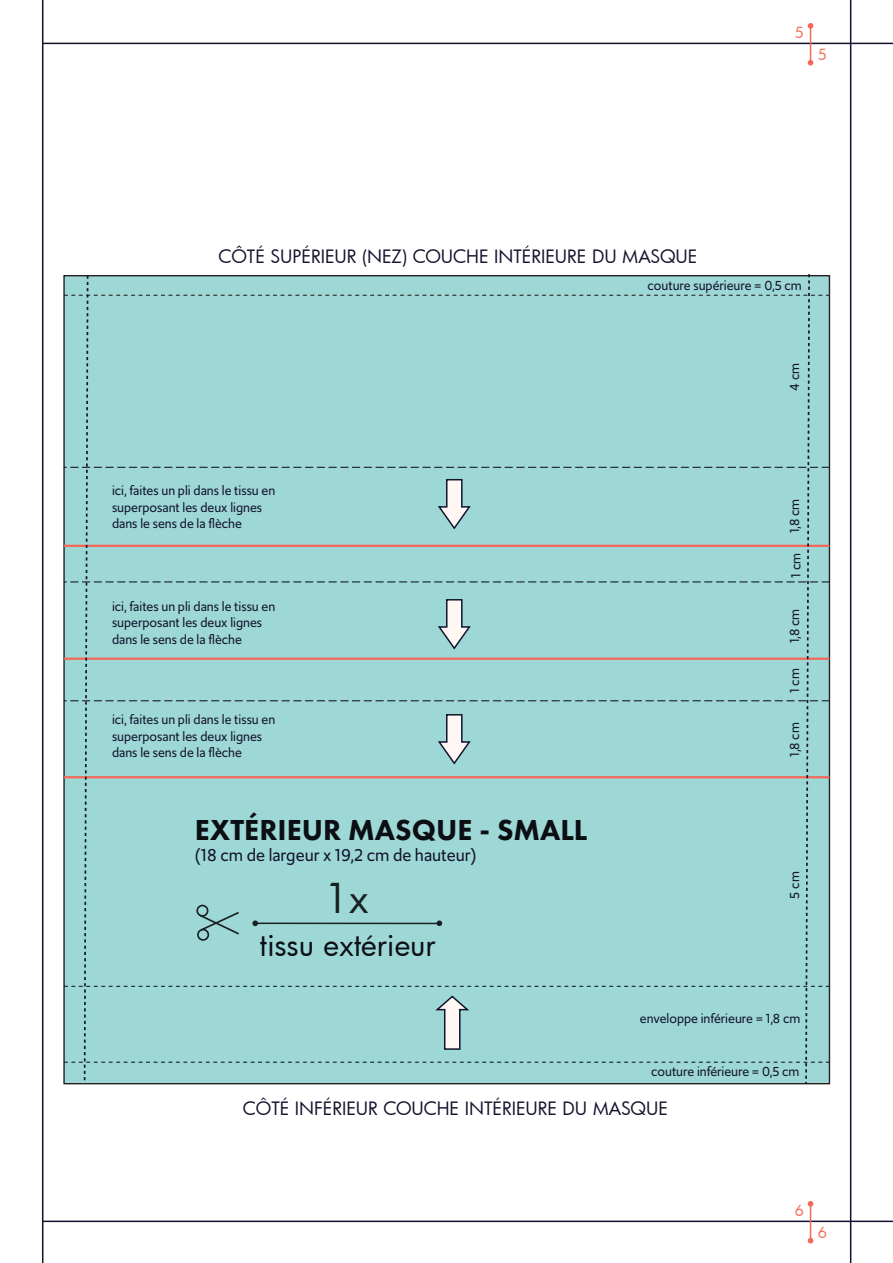
<style>
.page{position:relative;width:893px;height:1263px;background:#fff}
.page>*{position:absolute;margin:0;border:0;box-sizing:border-box;transform-origin:0 0}
.t1{font:40.2px "Futura";color:#192022}
.t2{font:800 30px "Futura PT";color:#0b0e12}
.t3{font:30px "Futura";color:#0b0e12}
.t4{font:18px "Futura";color:#13132e}
.t5{font:18px "Upgrade";color:#13122e}
.t6{font:15px "Futura";color:#f66756}
.t7{font:13.8px/16.5px "Upgrade";color:#13132e}
</style>
<div class="page">
<hr style="left:43px;top:43px;width:850px;height:1px;background:#13122e">
<hr style="left:43px;top:1220px;width:850px;height:2px;background:#13122e">
<hr style="left:42px;top:0;width:1px;height:1263px;background:#13122e">
<hr style="left:850px;top:0;width:1px;height:1263px;background:#13122e">
<hr style="left:810px;top:26px;width:1px;height:37px;background:#f66756">
<svg style="left:808px;top:23px;width:5px;height:6px"></svg>
<svg style="left:808px;top:60px;width:5px;height:6px"></svg>
<hr style="left:810px;top:1204px;width:1px;height:37px;background:#f66756">
<svg style="left:808px;top:1201px;width:5px;height:5px"></svg>
<svg style="left:808px;top:1238px;width:5px;height:5px"></svg>
<div style="left:64px;top:274px;width:765px;height:811px;background:#9dd7d6"></div>
<p class="t6" style="left:795px;top:22px;width:11px">5</p>
<p class="t6" style="left:818px;top:45px;width:11px">5</p>
<h3 class="t4" style="left:219px;top:244px;width:480px">CÔTÉ SUPÉRIEUR (NEZ) COUCHE INTÉRIEURE DU MASQUE</h3>
<p class="t7" style="left:648px;top:277px;width:156px">couture supérieure = 0,5 cm</p>
<p class="t7" style="left:786px;top:391px;width:29px;rotate:-90deg">4 cm</p>
<p class="t7" style="left:112px;top:482px;width:165px">ici, faites un pli dans le tissu en superposant les deux lignes dans le sens de la flèche</p>
<p class="t7" style="left:112px;top:598px;width:165px">ici, faites un pli dans le tissu en superposant les deux lignes dans le sens de la flèche</p>
<p class="t7" style="left:112px;top:711px;width:165px">ici, faites un pli dans le tissu en superposant les deux lignes dans le sens de la flèche</p>
<h2 class="t2" style="left:195px;top:811px;width:394px">EXTÉRIEUR MASQUE - SMALL</h2>
<h3 class="t5" style="left:195px;top:843px;width:283px">(18 cm de largeur x 19,2 cm de hauteur)</h3>
<h1 class="t1" style="left:324px;top:871px;width:46px">1x</h1>
<h2 class="t3" style="left:260px;top:924px;width:177px">tissu extérieur</h2>
<p class="t7" style="left:786px;top:533px;width:36px;rotate:-90deg">1,8 cm</p>
<p class="t7" style="left:788px;top:578px;width:26px;rotate:-90deg">1 cm</p>
<p class="t7" style="left:786px;top:643px;width:36px;rotate:-90deg">1,8 cm</p>
<p class="t7" style="left:786px;top:693px;width:26px;rotate:-90deg">1 cm</p>
<p class="t7" style="left:786px;top:757px;width:36px;rotate:-90deg">1,8 cm</p>
<p class="t7" style="left:786px;top:898px;width:29px;rotate:-90deg">5 cm</p>
<p class="t7" style="left:640px;top:1010px;width:162px">enveloppe inférieure = 1,8 cm</p>
<p class="t7" style="left:651px;top:1063px;width:150px">couture inférieure = 0,5 cm</p>
<h3 class="t4" style="left:243px;top:1097px;width:427px">CÔTÉ INFÉRIEUR COUCHE INTÉRIEURE DU MASQUE</h3>
<p class="t6" style="left:795px;top:1200px;width:11px">6</p>
<p class="t6" style="left:818px;top:1222px;width:11px">6</p>
</div>
